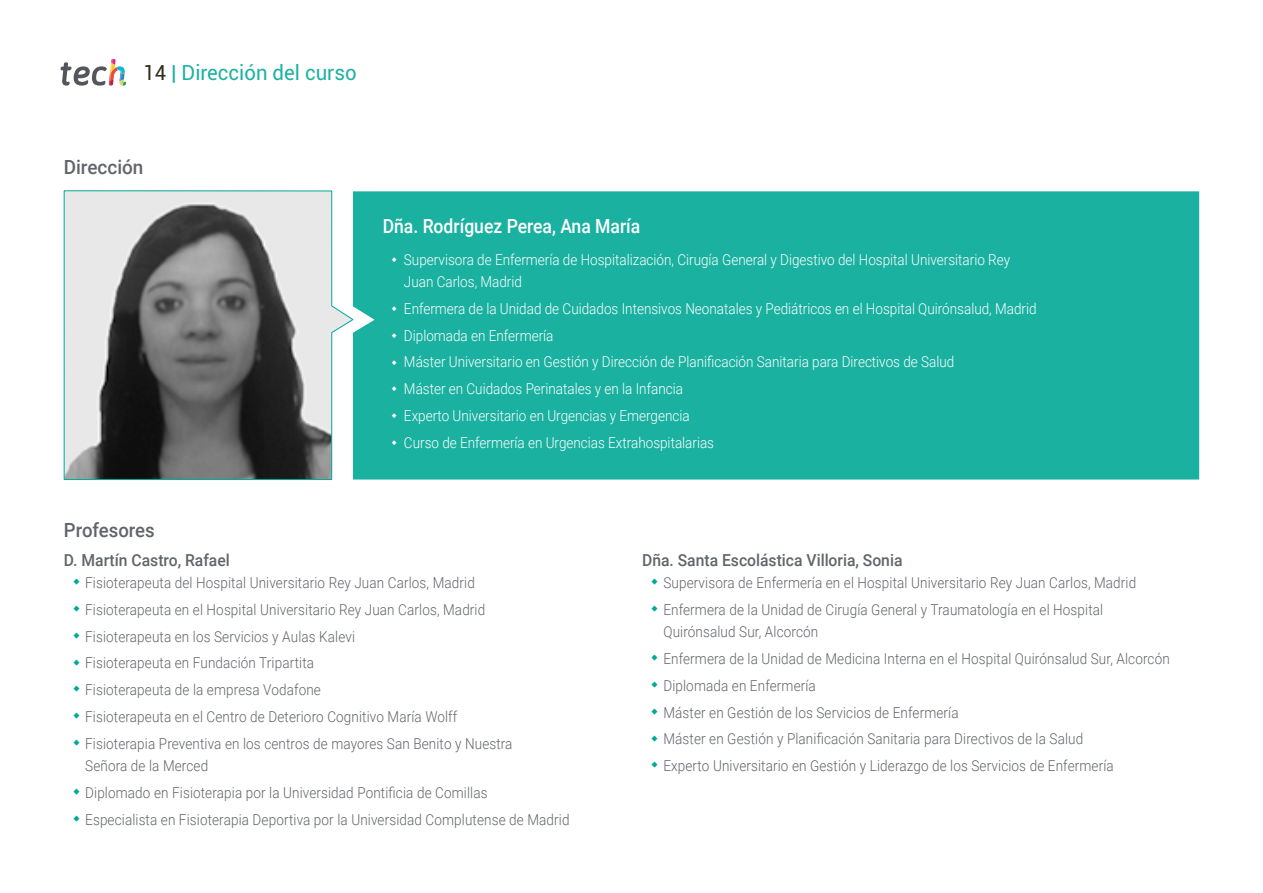
<style>
.page{position:relative;width:1263px;height:893px;background:#fff}
.page>*{position:absolute;margin:0;border:0;box-sizing:border-box;transform-origin:0 0}
.t1{font:21px "Roboto";color:#1cb1a0}
.t2{font:500 19.5px "Roboto";color:#fff;scale:.9 1}
.t3{font:500 19.5px "Roboto";color:#61646a;scale:.95 1}
.t4{font:500 19.5px "Roboto";color:#63656b}
.t5{font:500 16.5px "Roboto";color:#61646a;scale:.95 1}
.t6{font:300 15px/26.7px "Roboto";letter-spacing:.01em;color:#61646a;scale:.9 1}
.t7{font:300 15px/26.7px "Roboto";color:#fff;scale:.9 1}
.s1{color:#332d20}
</style>
<div class="page">
<svg style="left:61px;top:59px;width:65px;height:27px"></svg>
<div style="left:354px;top:191px;width:845px;height:289px;background:#1ab1a0"></div>
<svg style="left:64px;top:190px;width:290px;height:290px;background:#8c8f8f"></svg>
<svg style="left:392px;top:257px;width:5px;height:5px"></svg>
<svg style="left:392px;top:306px;width:5px;height:5px"></svg>
<svg style="left:392px;top:333px;width:5px;height:5px"></svg>
<svg style="left:392px;top:360px;width:5px;height:5px"></svg>
<svg style="left:392px;top:386px;width:5px;height:5px"></svg>
<svg style="left:392px;top:413px;width:5px;height:5px"></svg>
<svg style="left:392px;top:440px;width:5px;height:5px"></svg>
<h1 class="t1" style="left:144px;top:57px;width:215px"><span class="s1">14</span> | Dirección del curso</h1>
<h2 class="t4" style="left:64px;top:154px;width:81px">Dirección</h2>
<h2 class="t2" style="left:383px;top:212px;width:288px">Dña. Rodríguez Perea, Ana María</h2>
<p class="t7" style="left:404px;top:247px;width:675px;line-height:22.5px">Supervisora de Enfermería de Hospitalización, Cirugía General y Digestivo del Hospital Universitario Rey<br>Juan Carlos, Madrid</p>
<p class="t7" style="left:404px;top:294px;width:704px">Enfermera de la Unidad de Cuidados Intensivos Neonatales y Pediátricos en el Hospital Quirónsalud, Madrid Diplomada en Enfermería<br>Máster Universitario en Gestión y Dirección de Planificación Sanitaria para Directivos de Salud<br>Máster en Cuidados Perinatales y en la Infancia<br>Experto Universitario en Urgencias y Emergencia<br>Curso de Enfermería en Urgencias Extrahospitalarias</p>
<h2 class="t3" style="left:64px;top:516px;width:97px">Profesores</h2>
<p class="t5" style="left:64px;top:548px;width:176px">D. Martín Castro, Rafael</p>
<p class="t6" style="left:85px;top:569px;width:476px">Fisioterapeuta del Hospital Universitario Rey Juan Carlos, Madrid Fisioterapeuta en el Hospital Universitario Rey Juan Carlos, Madrid Fisioterapeuta en los Servicios y Aulas Kalevi<br>Fisioterapeuta en Fundación Tripartita<br>Fisioterapeuta de la empresa Vodafone<br>Fisioterapeuta en el Centro de Deterioro Cognitivo María Wolff Fisioterapia Preventiva en los centros de mayores San Benito y Nuestra</p>
<p class="t6" style="left:85px;top:752px;width:540px">Señora de la Merced<br>Diplomado en Fisioterapia por la Universidad Pontificia de Comillas<br>Especialista en Fisioterapia Deportiva por la Universidad Complutense de Madrid</p>
<p class="t5" style="left:642px;top:548px;width:276px">Dña. Santa Escolástica Villoria, Sonia</p>
<p class="t6" style="left:663px;top:569px;width:527px">Supervisora de Enfermería en el Hospital Universitario Rey Juan Carlos, Madrid<br>Enfermera de la Unidad de Cirugía General y Traumatología en el Hospital</p>
<p class="t6" style="left:663px;top:618px;width:564px">Quirónsalud Sur, Alcorcón<br>Enfermera de la Unidad de Medicina Interna en el Hospital Quirónsalud Sur, Alcorcón Diplomada en Enfermería<br>Máster en Gestión de los Servicios de Enfermería<br>Máster en Gestión y Planificación Sanitaria para Directivos de la Salud<br>Experto Universitario en Gestión y Liderazgo de los Servicios de Enfermería</p>
</div>
